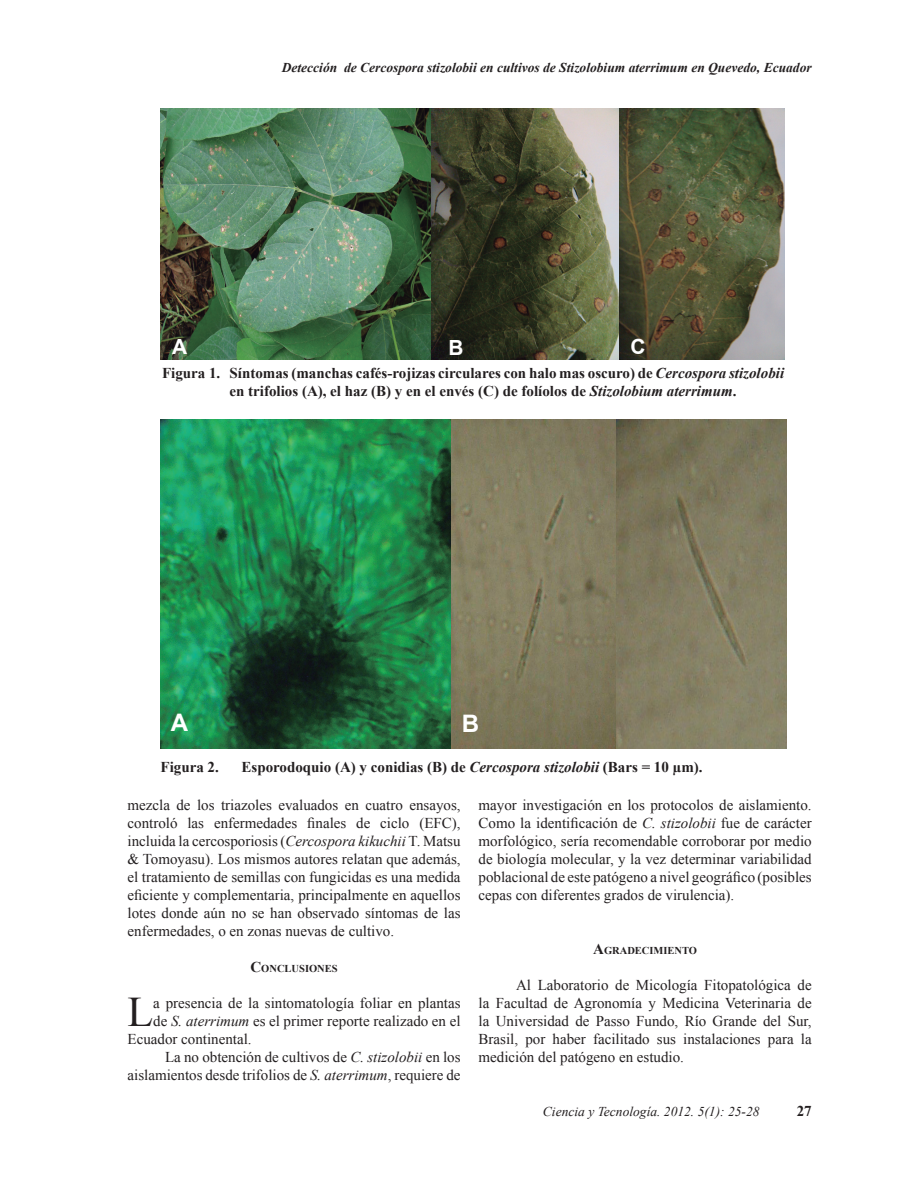
<style>
.page{position:relative;width:918px;height:1188px;background:#fff}
.page>*{position:absolute;margin:0;border:0;box-sizing:border-box;transform-origin:0 0}
.t1{font:42.15px "Times New Roman";color:#231f20}
.t2{font:700 24.15px "Arial";color:#fff}
.t3{font:700 20.85px "Arial";color:#fff}
.t4{font:15px/18px "Times New Roman";color:#231f20;text-align:justify}
.t5{font:700 15px/18px "Times New Roman";color:#231f20}
.t6{font:italic 700 13.5px "Times New Roman";color:#231f20}
.t7{font:italic 13.5px "Times New Roman";color:#231f20}
.t8{font:700 10.5px "Times New Roman";color:#231f20}
.s1{font-style:italic}
.s2{font-size:15px}
</style>
<div class="page">
<img style="left:161px;top:108px;width:623px;height:252px">
<img style="left:161px;top:419px;width:290px;height:329px">
<img style="left:451px;top:419px;width:166px;height:329px">
<img style="left:617px;top:419px;width:170px;height:329px">
<p class="t6" style="left:282px;top:58px;width:531px">Detección de Cercospora stizolobii en cultivos de Stizolobium aterrimum en Quevedo, Ecuador</p>
<p class="t3" style="left:172px;top:332px;width:17px">A</p>
<p class="t3" style="left:448px;top:334px;width:17px">B</p>
<p class="t3" style="left:631px;top:333px;width:17px">C</p>
<p class="t5" style="left:230px;top:364px;width:556px;text-indent:-68px">Figura 1. Síntomas (manchas cafés-rojizas circulares con halo mas oscuro) de <span class="s1">Cercospora stizolobii </span>en trifolios (A), el haz (B) y en el envés (C) de folíolos de <span class="s1">Stizolobium aterrimum</span>.</p>
<p class="t2" style="left:171px;top:706px;width:19px">A</p>
<p class="t2" style="left:462px;top:707px;width:19px">B</p>
<p class="t5" style="left:161px;top:757px;width:60px">Figura 2.</p>
<p class="t5" style="left:242px;top:757px;width:463px">Esporodoquio (A) y conidias (B) de <span class="s1">Cercospora stizolobii</span> (Bars = 10 µm).</p>
<p class="t4" style="left:128px;top:796px;width:335px">mezcla de los triazoles evaluados en cuatro ensayos, controló las enfermedades finales de ciclo (EFC), incluida la cercosporiosis (<span class="s1">Cercospora kikuchii</span> T. Matsu &amp; Tomoyasu). Los mismos autores relatan que además, el tratamiento de semillas con fungicidas es una medida eficiente y complementaria, principalmente en aquellos lotes donde aún no se han observado síntomas de las enfermedades, o en zonas nuevas de cultivo.</p>
<p class="t8" style="left:250px;top:961px;width:89px"><span class="s2">C</span>ONCLUSIONES</p>
<p class="t1" style="left:128px;top:984px;width:27px">L</p>
<p class="t4" style="left:153px;top:994px;width:309px">a presencia de la sintomatología foliar en plantas</p>
<p class="t4" style="left:153px;top:1012px;width:309px">de <span class="s1">S. aterrimum</span> es el primer reporte realizado en el</p>
<p class="t4" style="left:128px;top:1030px;width:126px">Ecuador continental.</p>
<p class="t4" style="left:128px;top:1048px;width:335px;text-align:right">La no obtención de cultivos de <span class="s1">C. stizolobii</span> en los aislamientos desde trifolios de <span class="s1">S. aterrimum</span>, requiere de</p>
<p class="t4" style="left:479px;top:796px;width:335px">mayor investigación en los protocolos de aislamiento.<br>Como la identificación de <span class="s1">C. stizolobii</span> fue de carácter morfológico, sería recomendable corroborar por medio de biología molecular, y la vez determinar variabilidad poblacional de este patógeno a nivel geográfico (posibles cepas con diferentes grados de virulencia).</p>
<p class="t8" style="left:593px;top:943px;width:105px"><span class="s2">A</span>GRADECIMIENTO</p>
<p class="t4" style="left:479px;top:976px;width:335px;text-indent:38px">Al Laboratorio de Micología Fitopatológica de la Facultad de Agronomía y Medicina Veterinaria de la Universidad de Passo Fundo, Río Grande del Sur, Brasil, por haber facilitado sus instalaciones para la medición del patógeno en estudio.</p>
<p class="t7" style="left:543px;top:1102px;width:218px">Ciencia y Tecnología. 2012. 5(1): 25-28</p>
<p class="t5" style="left:797px;top:1102px;width:16px">27</p>
</div>
